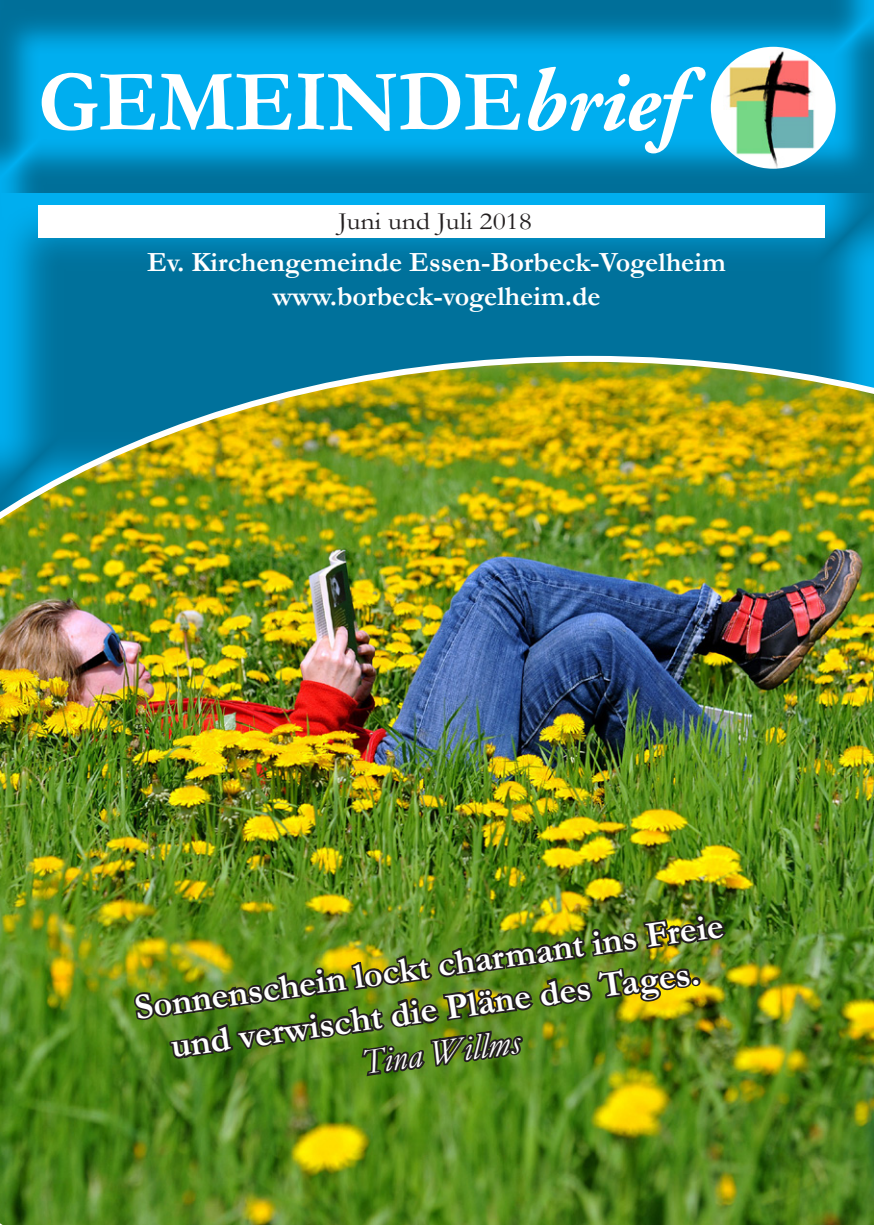
<style>
.page{position:relative;width:874px;height:1225px;background:#fff}
.page>*{position:absolute;margin:0;border:0;box-sizing:border-box;transform-origin:0 0}
.t1{font:700 88px "Garamond";color:#fff;scale:.95 1}
.t2{font:700 36px/43.2px "Garamond";color:#fff;text-align:center}
.t3{font:italic 36px "Garamond";color:#fff}
.t4{font:700 28px/33.6px "Garamond";color:#fff;text-align:center}
.t5{font:24.8px "Garamond";color:#231f20;scale:1.13 1}
.s1{font-family:"Adobe Garamond Pro";font-style:italic}
</style>
<div class="page">
<div style="left:0;top:185px;width:873px;height:334px;background:#231f20;opacity:.4"></div>
<div style="left:38px;top:205px;width:786px;height:33px;background:#fff"></div>
<div style="left:0;top:0;width:873px;height:196px;background:#231f20;opacity:.41"></div>
<div style="left:710px;top:47px;width:125px;height:122px;background:#fff;border-radius:50%"></div>
<img style="left:722px;top:48px;width:95px;height:122px">
<img style="left:0;top:356px;width:873px;height:869px">
<img style="left:131px;top:862px;width:597px;height:334px">
<h1 class="t1" style="left:38px;top:42px;width:681px">GEMEINDE<span class="s1">brief</span></h1>
<p class="t5" style="left:338px;top:204px;width:173px">Juni und Juli 2018</p>
<p class="t4" style="left:147px;top:245px;width:579px">Ev. Kirchengemeinde Essen-Borbeck-Vogelheim www.borbeck-vogelheim.de</p>
<p class="t2" style="left:132px;top:986px;width:595px;rotate:-8deg">Sonnenschein lockt charmant ins Freie und verwischt die Pläne des Tages.</p>
<p class="t3" style="left:359px;top:1038px;width:160px;rotate:-8deg">Tina Willms</p>
</div>
